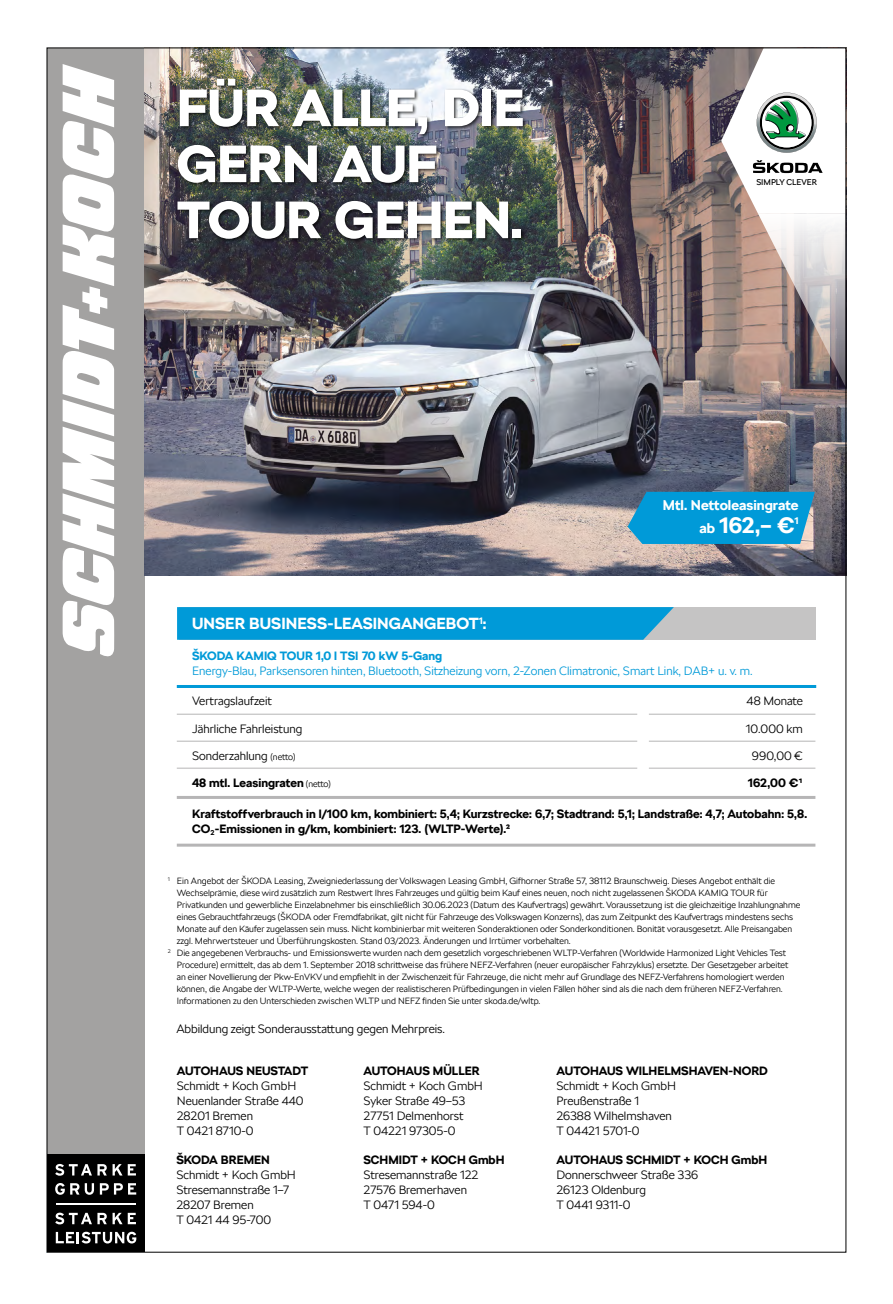
<style>
.page{position:relative;width:893px;height:1304px;background:#fff}
.page>*{position:absolute;margin:0;border:0;box-sizing:border-box;transform-origin:0 0}
.t1{font:900 52px/56px "SKODA Next";color:#fff}
.t2{font:700 22.2px "SKODA Next";color:#fff}
.t3{font:700 16px "SKODA Next";letter-spacing:.005em;color:#fff}
.t4{font:700 14px "SKODA Next";color:#fff}
.t5{font:300 12px/15px "SKODA Next";color:#000}
.t6{font:700 12px/15px "SKODA Next";color:#000}
.t7{font:300 12px "SKODA Next";color:#009ad8}
.t8{font:700 12px "SKODA Next";color:#009ad8}
.t9{font:700 9.6px "SKODA Next";color:#fff}
.t10{font:300 9px "SKODA Next";color:#000}
.t11{font:8.4px "SKODA Next";color:#000}
.s1{font-size:14px}
.s2{font-size:9px}
.s3{font-weight:300;font-size:9px}
</style>
<div class="page">
<div style="left:47px;top:48px;width:98px;height:1204px;background:#a3a2a1"></div>
<div style="left:47px;top:1155px;width:97px;height:97px;background:#000"></div>
<hr style="left:56px;top:1203px;width:80px;height:1px;background:#fff">
<svg style="left:55px;top:1164px;width:52px;height:12px"></svg>
<svg style="left:113px;top:1164px;width:23px;height:11px"></svg>
<svg style="left:55px;top:1183px;width:24px;height:12px"></svg>
<svg style="left:85px;top:1183px;width:9px;height:12px"></svg>
<svg style="left:100px;top:1183px;width:36px;height:12px"></svg>
<svg style="left:55px;top:1213px;width:52px;height:11px"></svg>
<svg style="left:113px;top:1213px;width:23px;height:11px"></svg>
<svg style="left:56px;top:1232px;width:80px;height:11px"></svg>
<svg style="left:63px;top:64px;width:51px;height:593px"></svg>
<div style="left:179px;top:607px;width:637px;height:33px;background:#c5c4c4"></div>
<svg style="left:177px;top:607px;width:497px;height:33px;background:#079bd7"></svg>
<hr style="left:177px;top:685px;width:639px;height:3px;background:#009ad8">
<hr style="left:177px;top:844px;width:638px;height:3px;background:#b6b5b6">
<hr style="left:649px;top:714px;width:166px;height:1px;background:#b6b5b6">
<hr style="left:177px;top:714px;width:460px;height:1px;background:#b6b5b6">
<hr style="left:649px;top:741px;width:166px;height:1px;background:#b6b5b6">
<hr style="left:177px;top:741px;width:460px;height:1px;background:#b6b5b6">
<hr style="left:649px;top:768px;width:166px;height:1px;background:#b6b5b6">
<hr style="left:177px;top:768px;width:460px;height:1px;background:#b6b5b6">
<hr style="left:177px;top:796px;width:638px;height:3px;background:#b6b5b6">
<img style="left:145px;top:50px;width:699px;height:525px">
<div style="left:176px;top:77px;width:351px;height:166px;background:#000;opacity:.75"></div>
<svg style="left:721px;top:50px;width:123px;height:337px"></svg>
<svg style="left:628px;top:492px;width:187px;height:52px;background:#0f9ad3"></svg>
<h1 class="t1" style="left:177px;top:80px;width:349px">FÜR ALLE, DIE<br>GERN AUF<br>TOUR GEHEN.</h1>
<p class="t11" style="left:756px;top:177px;width:62px">SIMPLY CLEVER</p>
<h3 class="t4" style="left:663px;top:497px;width:137px">Mtl. Nettoleasingrate</h3>
<h2 class="t2" style="left:699px;top:512px;width:97px"><span class="s1">ab</span> 162,– €</h2>
<p class="t9" style="left:794px;top:515px;width:6px">1</p>
<h3 class="t3" style="left:192px;top:614px;width:296px">UNSER BUSINESS-LEASINGANGEBOT<sup>1</sup>:</h3>
<h3 class="t8" style="left:192px;top:648px;width:252px">ŠKODA KAMIQ TOUR 1,0 l TSI 70 kW 5-Gang</h3>
<h3 class="t7" style="left:192px;top:663px;width:562px">Energy-Blau, Parksensoren hinten, Bluetooth, Sitzheizung vorn, 2-Zonen Climatronic, Smart Link, DAB+ u. v. m.</h3>
<h3 class="t5" style="left:192px;top:694px;width:81px">Vertragslaufzeit</h3>
<h3 class="t5" style="left:746px;top:694px;width:58px">48 Monate</h3>
<h3 class="t5" style="left:192px;top:721px;width:112px">Jährliche Fahrleistung</h3>
<h3 class="t5" style="left:746px;top:721px;width:59px">10.000 km</h3>
<h3 class="t5" style="left:192px;top:749px;width:105px">Sonderzahlung <span class="s2">(netto)</span></h3>
<h3 class="t5" style="left:752px;top:749px;width:53px">990,00 €</h3>
<h3 class="t6" style="left:192px;top:775px;width:140px">48 mtl. Leasingraten <span class="s3">(netto)</span></h3>
<h3 class="t6" style="left:748px;top:775px;width:57px">162,00 €1</h3>
<h3 class="t6" style="left:192px;top:806px;width:617px">Kraftstoffverbrauch in l/100 km, kombiniert: 5,4; Kurzstrecke: 6,7; Stadtrand: 5,1; Landstraße: 4,7; Autobahn: 5,8.<br>CO<sub>2</sub>-Emissionen in g/km, kombiniert: 123. (WLTP-Werte).²</h3>
<p class="t10" style="left:168px;top:876px;width:609px"><sup>1</sup> Ein Angebot der ŠKODA Leasing, Zweigniederlassung der Volkswagen Leasing GmbH, Gifhorner Straße 57, 38112 Braunschweig. Dieses Angebot enthält die</p>
<p class="t10" style="left:177px;top:888px;width:592px">Wechselprämie, diese wird zusätzlich zum Restwert Ihres Fahrzeuges und gültig beim Kauf eines neuen, noch nicht zugelassenen ŠKODA KAMIQ TOUR für</p>
<p class="t10" style="left:177px;top:900px;width:625px">Privatkunden und gewerbliche Einzelabnehmer bis einschließlich 30.06.2023 (Datum des Kaufvertrags) gewährt. Voraussetzung ist die gleichzeitige Inzahlungnahme</p>
<p class="t10" style="left:177px;top:912px;width:618px">eines Gebrauchtfahrzeugs (ŠKODA oder Fremdfabrikat, gilt nicht für Fahrzeuge des Volkswagen Konzerns), das zum Zeitpunkt des Kaufvertrags mindestens sechs</p>
<p class="t10" style="left:177px;top:924px;width:617px">Monate auf den Käufer zugelassen sein muss. Nicht kombinierbar mit weiteren Sonderaktionen oder Sonderkonditionen. Bonität vorausgesetzt. Alle Preisangaben</p>
<p class="t10" style="left:177px;top:936px;width:395px">zzgl. Mehrwertsteuer und Überführungskosten. Stand 03/2023. Änderungen und Irrtümer vorbehalten.</p>
<p class="t10" style="left:168px;top:948px;width:620px"><sup>2</sup> Die angegebenen Verbrauchs- und Emissionswerte wurden nach dem gesetzlich vorgeschriebenen WLTP-Verfahren (Worldwide Harmonized Light Vehicles Test</p>
<p class="t10" style="left:177px;top:960px;width:613px">Procedure) ermittelt, das ab dem 1. September 2018 schrittweise das frühere NEFZ-Verfahren (neuer europäischer Fahrzyklus) ersetzte. Der Gesetzgeber arbeitet</p>
<p class="t10" style="left:177px;top:972px;width:609px">an einer Novellierung der Pkw-EnVKV und empfiehlt in der Zwischenzeit für Fahrzeuge, die nicht mehr auf Grundlage des NEFZ-Verfahrens homologiert werden</p>
<p class="t10" style="left:177px;top:984px;width:607px">können, die Angabe der WLTP-Werte, welche wegen der realistischeren Prüfbedingungen in vielen Fällen höher sind als die nach dem früheren NEFZ-Verfahren.</p>
<p class="t10" style="left:177px;top:996px;width:365px">Informationen zu den Unterschieden zwischen WLTP und NEFZ finden Sie unter skoda.de/wltp.</p>
<h3 class="t5" style="left:176px;top:1021px;width:270px">Abbildung zeigt Sonderausstattung gegen Mehrpreis.</h3>
<h3 class="t6" style="left:177px;top:1063px;width:133px">AUTOHAUS NEUSTADT</h3>
<h3 class="t5" style="left:177px;top:1078px;width:128px">Schmidt + Koch GmbH<br>Neuenlander Straße 440<br>28201 Bremen<br>T 0421 8710-0</h3>
<h3 class="t6" style="left:176px;top:1152px;width:95px">ŠKODA BREMEN</h3>
<h3 class="t5" style="left:176px;top:1167px;width:121px">Schmidt + Koch GmbH<br>Stresemannstraße 1–7<br>28207 Bremen<br>T 0421 44 95-700</h3>
<h3 class="t6" style="left:363px;top:1063px;width:118px">AUTOHAUS MÜLLER</h3>
<h3 class="t5" style="left:363px;top:1078px;width:121px">Schmidt + Koch GmbH<br>Syker Straße 49–53<br>27751 Delmenhorst<br>T 04221 97305-0</h3>
<h3 class="t6" style="left:363px;top:1152px;width:143px">SCHMIDT + KOCH GmbH</h3>
<h3 class="t5" style="left:363px;top:1167px;width:117px">Stresemannstraße 122<br>27576 Bremerhaven<br>T 0471 594-0</h3>
<h3 class="t6" style="left:556px;top:1063px;width:213px">AUTOHAUS WILHELMSHAVEN-NORD</h3>
<h3 class="t5" style="left:556px;top:1078px;width:121px">Schmidt + Koch GmbH<br>Preußenstraße 1<br>26388 Wilhelmshaven<br>T 04421 5701-0</h3>
<h3 class="t6" style="left:556px;top:1152px;width:212px">AUTOHAUS SCHMIDT + KOCH GmbH</h3>
<h3 class="t5" style="left:556px;top:1167px;width:143px">Donnerschweer Straße 336<br>26123 Oldenburg<br>T 0441 9311-0</h3>
</div>
